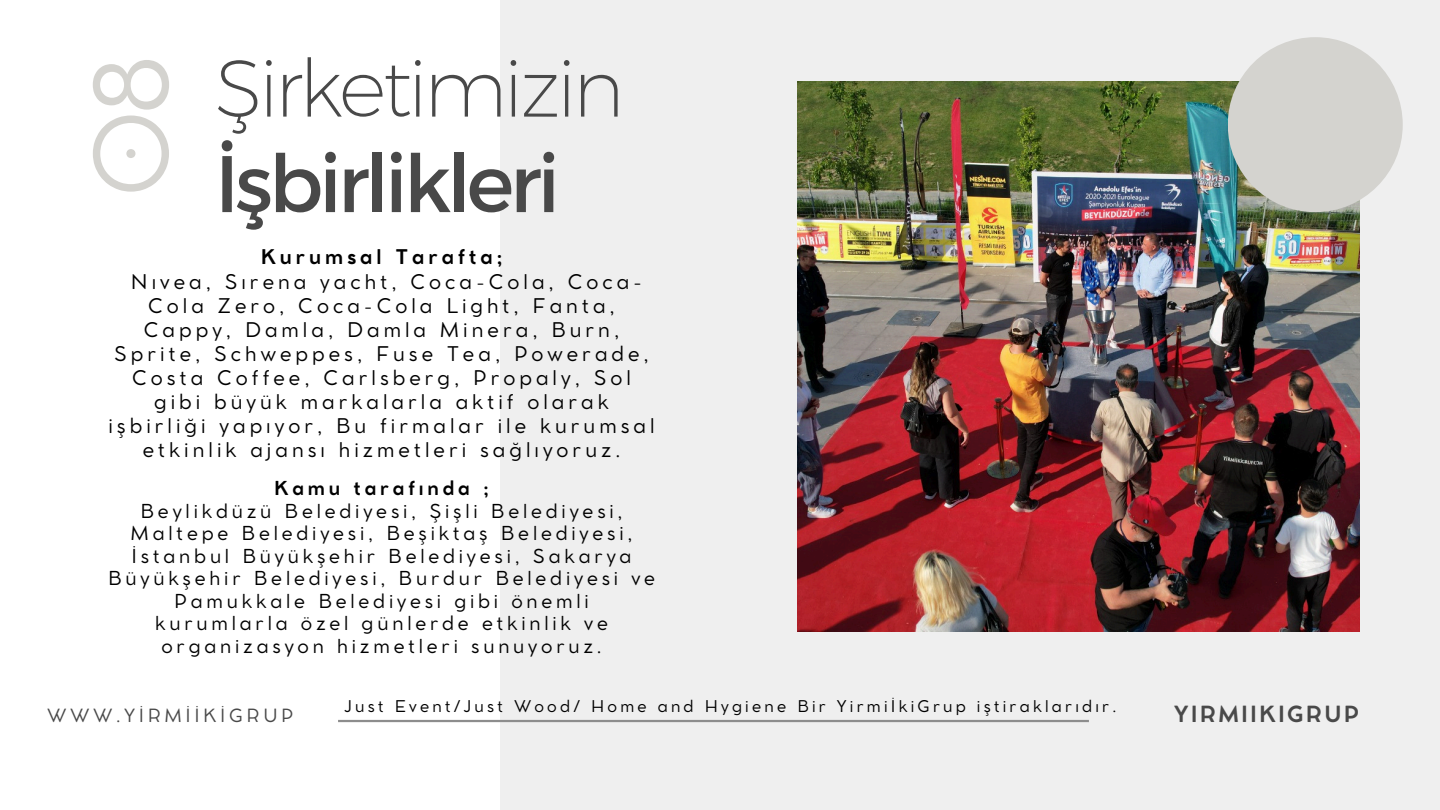
<style>
.page{position:relative;width:1440px;height:810px;background:#fff}
.page>*{position:absolute;margin:0;border:0;box-sizing:border-box;transform-origin:0 0}
.t1{font:100px "Cocomat Pro";color:#d4d3cf}
.t2{font:300 80px "Kief Montaser Extra";letter-spacing:-.05em;color:#494949}
.t3{font:80px "Kief Montaser Regular";letter-spacing:-.05em;color:#494949}
.t4{font:700 22px "Cocomat Pro";letter-spacing:.1em;color:#494949}
.t5{font:20px/24.1px "Cocomat Pro";letter-spacing:.2em;color:#000;text-align:center}
.t6{font:19px/22.5px "Cocomat Pro";letter-spacing:.2em;color:#000;text-align:center}
.t7{font:18px "Cocomat Pro";letter-spacing:.2em;color:#494949}
.t8{font:16px "Cocomat Pro";letter-spacing:.2em;color:#000}
.s1{font-weight:700}
</style>
<div class="page">
<div style="left:500px;top:0;width:940px;height:810px;background:#efefef"></div>
<img style="left:797px;top:81px;width:562px;height:551px">
<div style="left:1228px;top:37px;width:175px;height:175px;background:#d4d3cf;border-radius:50%"></div>
<hr style="left:338px;top:720px;width:751px;height:2px;background:#8d8d8d">
<p class="t1" style="left:94px;top:197px;width:144px;rotate:-90deg">08</p>
<p class="t2" style="left:215px;top:39px;width:411px">Şirketimizin</p>
<h2 class="t3" style="left:215px;top:135px;width:347px">İşbirlikleri</h2>
<h1 class="t5" style="left:108px;top:247px;width:548px"><span class="s1">Kurumsal Tarafta;<br></span>Nıvea, Sırena yacht, Coca-Cola, Coca-Cola Zero, Coca-Cola Light, Fanta, Cappy, Damla, Damla Minera, Burn, Sprite, Schweppes, Fuse Tea, Powerade, Costa Coffee, Carlsberg, Propaly, Sol gibi büyük markalarla aktif olarak işbirliği yapıyor, Bu firmalar ile kurumsal etkinlik ajansı hizmetleri sağlıyoruz.</h1>
<h3 class="t6" style="left:108px;top:479px;width:549px"><span class="s1">Kamu tarafında ;<br></span>Beylikdüzü Belediyesi, Şişli Belediyesi, Maltepe Belediyesi, Beşiktaş Belediyesi, İstanbul Büyükşehir Belediyesi, Sakarya Büyükşehir Belediyesi, Burdur Belediyesi ve Pamukkale Belediyesi gibi önemli kurumlarla özel günlerde etkinlik ve organizasyon hizmetleri sunuyoruz.</h3>
<h5 class="t7" style="left:47px;top:708px;width:248px">WWW.YİRMİİKİGRUP</h5>
<p class="t8" style="left:345px;top:700px;width:773px">Just Event/Just Wood/ Home and Hygiene Bir YirmiİkiGrup iştiraklarıdır.</p>
<h1 class="t4" style="left:1174px;top:705px;width:186px">YIRMIIKIGRUP</h1>
</div>
